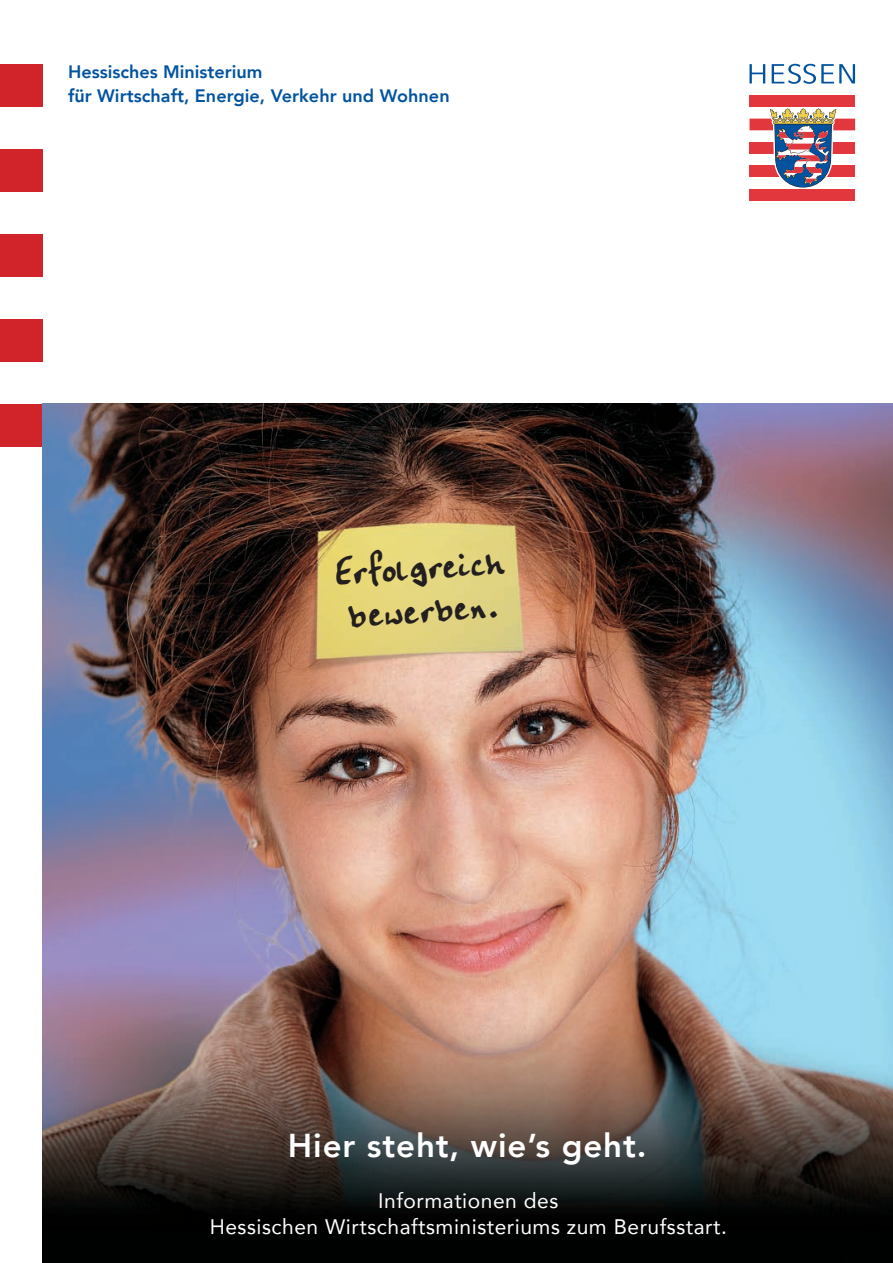
<style>
.page{position:relative;width:893px;height:1263px;background:#fff}
.page>*{position:absolute;margin:0;border:0;box-sizing:border-box;transform-origin:0 0}
.t1{font:40.5px/43.5px "Handwriting Plain";color:#231f20}
.t2{font:800 33px "Avenir";letter-spacing:.025em;color:#fff}
.t3{font:21px/25.5px "Avenir";letter-spacing:.025em;color:#fff;text-align:center}
.t4{font:800 18px/24px "Avenir";letter-spacing:.005em;color:#0153a0}
</style>
<div class="page">
<div style="left:0;top:64px;width:43px;height:42px;background:#d1232a"></div>
<div style="left:0;top:149px;width:43px;height:42px;background:#d1232a"></div>
<div style="left:0;top:234px;width:43px;height:42px;background:#d1232a"></div>
<div style="left:0;top:319px;width:43px;height:42px;background:#d1232a"></div>
<div style="left:0;top:404px;width:43px;height:42px;background:#d1232a"></div>
<div style="left:749px;top:95px;width:106px;height:12px;background:#e1373d"></div>
<div style="left:749px;top:119px;width:106px;height:11px;background:#e1373d"></div>
<div style="left:749px;top:142px;width:106px;height:12px;background:#e1373d"></div>
<div style="left:749px;top:166px;width:106px;height:11px;background:#e1373d"></div>
<div style="left:749px;top:189px;width:106px;height:12px;background:#e1373d"></div>
<svg style="left:768px;top:108px;width:70px;height:80px"></svg>
<svg style="left:749px;top:64px;width:16px;height:19px"></svg>
<svg style="left:772px;top:64px;width:83px;height:20px"></svg>
<img style="left:43px;top:404px;width:850px;height:859px">
<p class="t4" style="left:68px;top:59px;width:383px">Hessisches Ministerium<br>für Wirtschaft, Energie, Verkehr und Wohnen</p>
<h1 class="t1" style="left:333px;top:553px;width:171px;rotate:-4deg">Erfolgreich bewerben.</h1>
<h2 class="t2" style="left:288px;top:1119px;width:360px">Hier steht, wie’s geht.</h2>
<p class="t3" style="left:210px;top:1187px;width:519px">Informationen des<br>Hessischen Wirtschaftsministeriums zum Berufsstart.</p>
</div>
